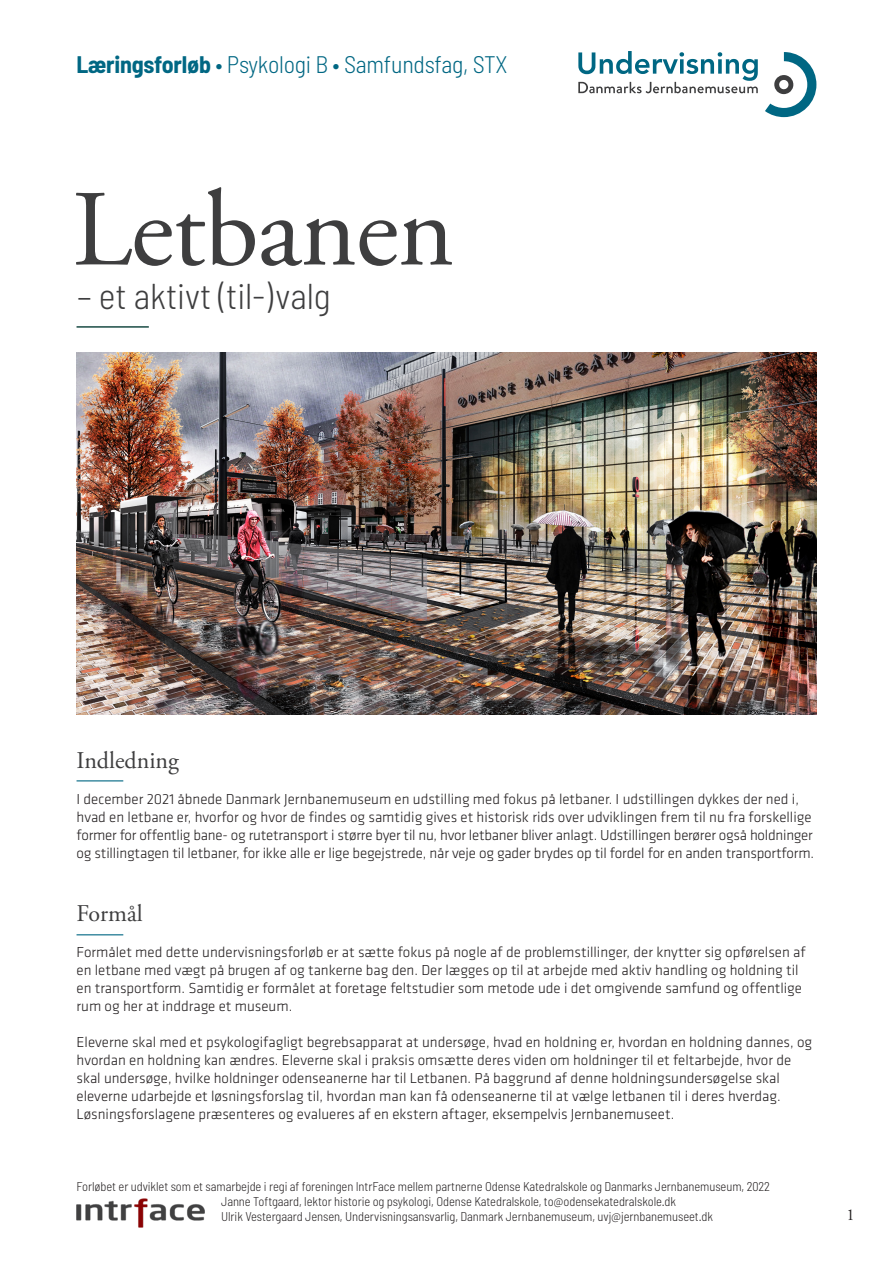
<style>
.page{position:relative;width:893px;height:1263px;background:#fff}
.page>*{position:absolute;margin:0;border:0;box-sizing:border-box;transform-origin:0 0}
.t1{font:108px "Adobe Garamond Pro";letter-spacing:-.01em;color:#3e3e3f}
.t2{font:300 semi-condensed 36px "Barlow";color:#3e3e3f}
.t3{font:300 semi-condensed 24px "Barlow";letter-spacing:-.01em;color:#006783}
.t4{font:24px "Adobe Garamond Pro";color:#3e3e3f}
.t5{font:16.5px "Adobe Garamond Pro";color:#231f20}
.t6{font:300 15px/18px "Klavika";color:#231f20}
.t7{font:300 semi-condensed 12.75px "Barlow";letter-spacing:-.005em;color:#231f20}
.s1{font-weight:700}
</style>
<div class="page">
<hr style="left:77px;top:780px;width:46px;height:1px;background:#006783">
<hr style="left:77px;top:934px;width:46px;height:1px;background:#006783">
<svg style="left:765px;top:52px;width:51px;height:65px"></svg>
<svg style="left:578px;top:51px;width:180px;height:42px"></svg>
<hr style="left:77px;top:326px;width:72px;height:2px;background:#194b44">
<img style="left:77px;top:353px;width:739px;height:361px">
<img style="left:77px;top:1198px;width:128px;height:30px">
<p class="t3" style="left:77px;top:49px;width:432px"><span class="s1">Læringsforløb</span> • Psykologi B • Samfundsfag, STX</p>
<p class="t1" style="left:72px;top:165px;width:383px">Letbanen</p>
<p class="t2" style="left:77px;top:274px;width:255px">– et aktivt (til-)valg</p>
<p class="t4" style="left:77px;top:746px;width:104px">Indledning</p>
<p class="t6" style="left:77px;top:790px;width:739px">I december 2021 åbnede Danmark Jernbanemuseum en udstilling med fokus på letbaner. I udstillingen dykkes der ned i, hvad en letbane er, hvorfor og hvor de findes og samtidig gives et historisk rids over udviklingen frem til nu fra forskellige former for offentlig bane- og rutetransport i større byer til nu, hvor letbaner bliver anlagt. Udstillingen berører også holdninger og stillingtagen til letbaner, for ikke alle er lige begejstrede, når veje og gader brydes op til fordel for en anden transportform.</p>
<p class="t4" style="left:77px;top:899px;width:68px">Formål</p>
<p class="t6" style="left:77px;top:943px;width:731px">Formålet med dette undervisningsforløb er at sætte fokus på nogle af de problemstillinger, der knytter sig opførelsen af en letbane med vægt på brugen af og tankerne bag den. Der lægges op til at arbejde med aktiv handling og holdning til en transportform. Samtidig er formålet at foretage feltstudier som metode ude i det omgivende samfund og offentlige rum og her at inddrage et museum.</p>
<p class="t6" style="left:77px;top:1033px;width:737px">Eleverne skal med et psykologifagligt begrebsapparat at undersøge, hvad en holdning er, hvordan en holdning dannes, og hvordan en holdning kan ændres. Eleverne skal i praksis omsætte deres viden om holdninger til et feltarbejde, hvor de skal undersøge, hvilke holdninger odenseanerne har til Letbanen. På baggrund af denne holdningsundersøgelse skal eleverne udarbejde et løsningsforslag til, hvordan man kan få odenseanerne til at vælge letbanen til i deres hverdag.<br>Løsningsforslagene præsenteres og evalueres af en ekstern aftager, eksempelvis Jernbanemuseet.</p>
<p class="t7" style="left:77px;top:1178px;width:695px">Forløbet er udviklet som et samarbejde i regi af foreningen IntrFace mellem partnerne Odense Katedralskole og Danmarks Jernbanemuseum, 2022</p>
<p class="t7" style="left:221px;top:1193px;width:456px">Janne Toftgaard, lektor historie og psykologi, Odense Katedralskole, to@odensekatedralskole.dk</p>
<p class="t7" style="left:221px;top:1208px;width:493px">Ulrik Vestergaard Jensen, Undervisningsansvarlig, Danmark Jernbanemuseum, uvj@jernbanemuseet.dk</p>
<p class="t5" style="left:846px;top:1204px;width:10px">1</p>
</div>
